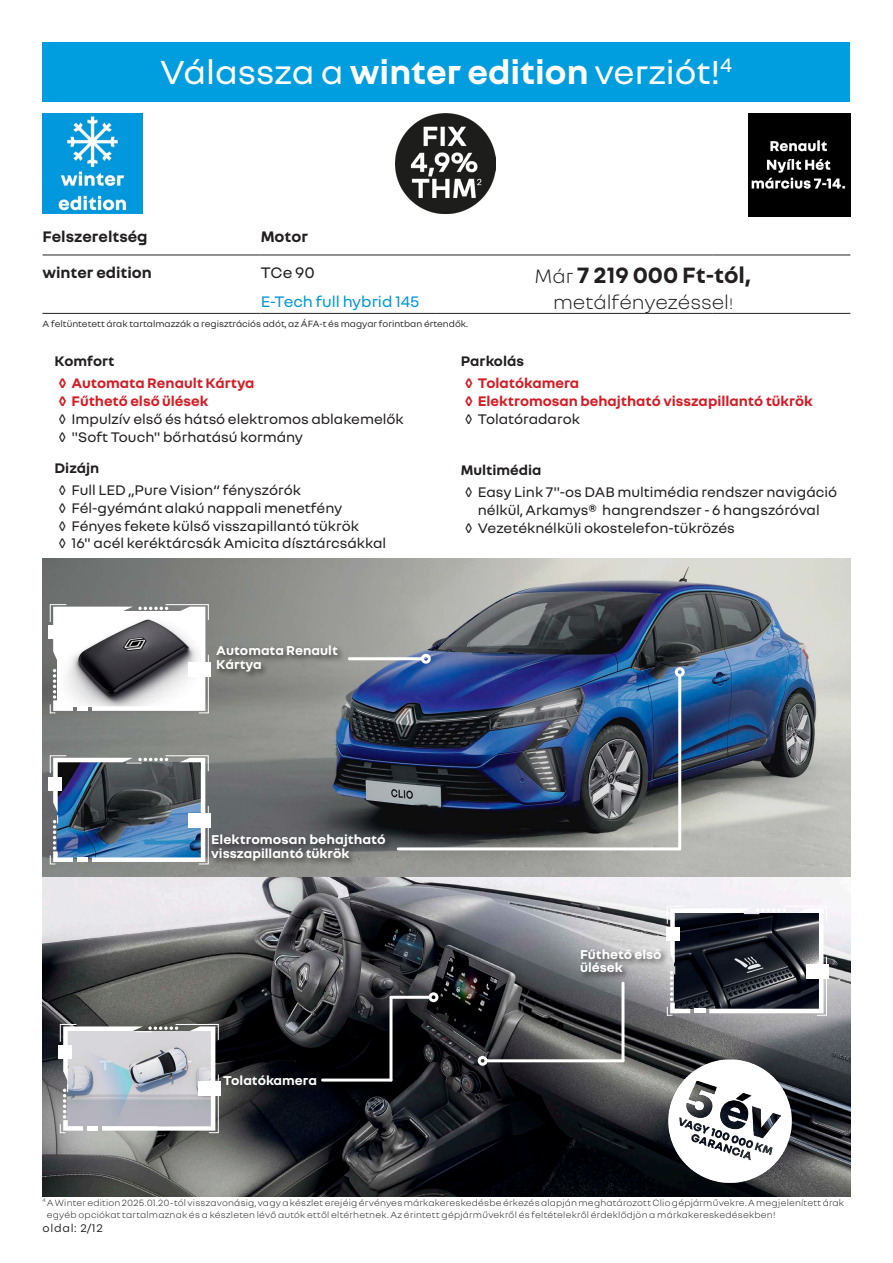
<style>
.page{position:relative;width:893px;height:1263px;background:#fff}
.page>*{position:absolute;margin:0;border:0;box-sizing:border-box;transform-origin:0 0}
.Zarážka{font:36px "Nouvel R";color:#fff}
.t1{font:700 24px "Nouvel R";color:#231f20}
.t2{font:300 21px "Nouvel R";color:#231f20}
.t3{font:700 16.5px "Nouvel R";color:#231f20}
.t4{font:16.5px "Nouvel R";color:#0098db}
.t5{font:16.5px "Nouvel R";color:#231f20}
.t6{font:15px/18px "Nouvel R";color:#231f20;text-align:center}
.t7{font:700 15px "Nouvel R";color:#d31d26}
.Zarážka-2{font:700 15px "Nouvel R";color:#231f20}
.t8{font:700 13.8px/13.8px "Nouvel R";color:#fff}
.t9{font:12px "Nouvel R";letter-spacing:.06em;color:#231f20}
.t10{font:300 9.75px/12px "Nouvel R";letter-spacing:.02em;color:#231f20}
.t11{font:9.75px "Nouvel R";color:#231f20}
.s1{font-weight:700}
.s2{font-weight:300;font-size:21px}
.s3{font-size:16.5px}
</style>
<div class="page">
<div style="left:42px;top:43px;width:808px;height:59px;background:#009ddf"></div>
<img style="left:43px;top:558px;width:807px;height:638px">
<div style="left:210px;top:832px;width:184px;height:37px;background:#231f20;opacity:.75"></div>
<div style="left:215px;top:643px;width:130px;height:38px;background:#231f20;opacity:.75"></div>
<div style="left:579px;top:946px;width:90px;height:35px;background:#231f20;opacity:.75"></div>
<div style="left:222px;top:1073px;width:102px;height:20px;background:#231f20;opacity:.75"></div>
<img style="left:396px;top:114px;width:100px;height:100px">
<img style="left:668px;top:1059px;width:124px;height:124px">
<div style="left:188px;top:813px;width:23px;height:14px;background:#fff"></div>
<div style="left:49px;top:777px;width:13px;height:13px;background:#fff"></div>
<img style="left:50px;top:755px;width:158px;height:109px">
<div style="left:188px;top:662px;width:23px;height:14px;background:#fff"></div>
<div style="left:49px;top:626px;width:13px;height:13px;background:#fff"></div>
<svg style="left:50px;top:604px;width:159px;height:109px"></svg>
<div style="left:806px;top:964px;width:23px;height:14px;background:#fff"></div>
<div style="left:666px;top:928px;width:13px;height:13px;background:#fff"></div>
<svg style="left:667px;top:906px;width:160px;height:109px"></svg>
<div style="left:198px;top:1082px;width:23px;height:14px;background:#fff"></div>
<div style="left:59px;top:1046px;width:13px;height:13px;background:#fff"></div>
<svg style="left:60px;top:1024px;width:159px;height:109px;background:#bdbfc5"></svg>
<hr style="left:323px;top:1078px;width:68px;height:3px;background:#fff">
<hr style="left:389px;top:997px;width:3px;height:83px;background:#fff">
<hr style="left:678px;top:677px;width:3px;height:172px;background:#fff">
<hr style="left:621px;top:983px;width:3px;height:78px;background:#fff">
<hr style="left:391px;top:996px;width:38px;height:3px;background:#fff">
<hr style="left:349px;top:657px;width:73px;height:3px;background:#fff">
<hr style="left:398px;top:847px;width:282px;height:3px;background:#fff">
<hr style="left:487px;top:1059px;width:136px;height:3px;background:#fff">
<div style="left:429px;top:992px;width:9px;height:10px;border:3px solid #fff;border-radius:50%"></div>
<div style="left:421px;top:654px;width:10px;height:10px;border:3px solid #fff;border-radius:50%"></div>
<div style="left:675px;top:667px;width:10px;height:10px;border:3px solid #fff;border-radius:50%"></div>
<div style="left:478px;top:1056px;width:10px;height:10px;border:3px solid #fff;border-radius:50%"></div>
<hr style="left:43px;top:255px;width:218px;height:1px;background:#231f20">
<hr style="left:261px;top:255px;width:175px;height:1px;background:#231f20">
<hr style="left:436px;top:255px;width:138px;height:1px;background:#231f20">
<hr style="left:574px;top:255px;width:138px;height:1px;background:#231f20">
<hr style="left:712px;top:255px;width:138px;height:1px;background:#231f20">
<hr style="left:43px;top:313px;width:218px;height:1px;background:#231f20">
<hr style="left:261px;top:313px;width:175px;height:1px;background:#231f20">
<hr style="left:436px;top:313px;width:138px;height:1px;background:#231f20">
<hr style="left:574px;top:313px;width:138px;height:1px;background:#231f20">
<hr style="left:712px;top:313px;width:138px;height:1px;background:#231f20">
<img style="left:43px;top:114px;width:99px;height:100px">
<img style="left:748px;top:114px;width:102px;height:103px">
<p class="Zarážka" style="left:160px;top:49px;width:574px">Válassza a <span class="s1">winter edition</span> verziót!<sup>4</sup></p>
<p class="t3" style="left:43px;top:226px;width:107px">Felszereltség</p>
<p class="t3" style="left:261px;top:226px;width:49px">Motor</p>
<p class="t3" style="left:43px;top:262px;width:111px">winter edition</p>
<p class="t5" style="left:261px;top:262px;width:56px">TCe 90</p>
<p class="t1" style="left:535px;top:260px;width:218px"><span class="s2">Már</span> 7 219 000 Ft-tól,</p>
<p class="t4" style="left:261px;top:291px;width:160px">E-Tech full hybrid 145</p>
<p class="t2" style="left:553px;top:288px;width:182px">metálfényezéssel<span class="s3">!</span></p>
<p class="t11" style="left:43px;top:317px;width:427px">A feltüntetett árak tartalmazzák a regisztrációs adót, az ÁFA-t és magyar forintban értendők.</p>
<p class="Zarážka-2" style="left:55px;top:351px;width:61px">Komfort</p>
<p class="t7" style="left:59px;top:373px;width:197px">◊ Automata Renault Kártya</p>
<p class="t7" style="left:59px;top:391px;width:151px">◊ Fűthető első ülések</p>
<p class="t6" style="left:59px;top:409px;width:347px">◊ Impulzív első és hátsó elektromos ablakemelők</p>
<p class="t6" style="left:59px;top:427px;width:246px">◊ "Soft Touch" bőrhatású kormány</p>
<p class="Zarážka-2" style="left:55px;top:458px;width:46px">Dizájn</p>
<p class="t6" style="left:59px;top:480px;width:244px">◊ Full LED „Pure Vision“ fényszórók</p>
<p class="t6" style="left:59px;top:498px;width:285px">◊ Fél-gyémánt alakú nappali menetfény</p>
<p class="t6" style="left:59px;top:516px;width:302px">◊ Fényes fekete külső visszapillantó tükrök</p>
<p class="t6" style="left:59px;top:533px;width:329px">◊ 16" acél keréktárcsák Amicita dísztárcsákkal</p>
<p class="t8" style="left:216px;top:643px;width:123px">Automata Renault</p>
<p class="t8" style="left:216px;top:657px;width:47px">Kártya</p>
<p class="Zarážka-2" style="left:461px;top:351px;width:65px">Parkolás</p>
<p class="t7" style="left:465px;top:373px;width:116px">◊ Tolatókamera</p>
<p class="t7" style="left:465px;top:391px;width:349px">◊ Elektromosan behajtható visszapillantó tükrök</p>
<p class="t6" style="left:465px;top:409px;width:116px">◊ Tolatóradarok</p>
<p class="Zarážka-2" style="left:461px;top:460px;width:82px">Multimédia</p>
<p class="t6" style="left:465px;top:482px;width:374px">◊ Easy Link 7"-os DAB multimédia rendszer navigáció nélkül, Arkamys® hangrendszer - 6 hangszóróval</p>
<p class="t6" style="left:465px;top:518px;width:271px">◊ Vezetéknélküli okostelefon-tükrözés</p>
<p class="t8" style="left:211px;top:832px;width:176px">Elektromosan behajtható visszapillantó tükrök</p>
<p class="t8" style="left:223px;top:1073px;width:95px">Tolatókamera</p>
<p class="t8" style="left:580px;top:946px;width:83px">Fűthető első</p>
<p class="t8" style="left:580px;top:960px;width:44px">ülések</p>
<p class="t10" style="left:47px;top:1196px;width:799px;text-indent:-4px"><sup>4</sup> A Winter edition 2025.01.20-tól visszavonásig, vagy a készlet erejéig érvényes márkakereskedésbe érkezés alapján meghatározott Clio gépjárművekre. A megjelenített árak egyéb opciókat tartalmaznak és a készleten lévő autók ettől eltérhetnek. Az érintett gépjárművekről és feltételekről érdeklődjön a márkakereskedésekben!</p>
<p class="t9" style="left:43px;top:1220px;width:62px">oldal: 2/12</p>
</div>
